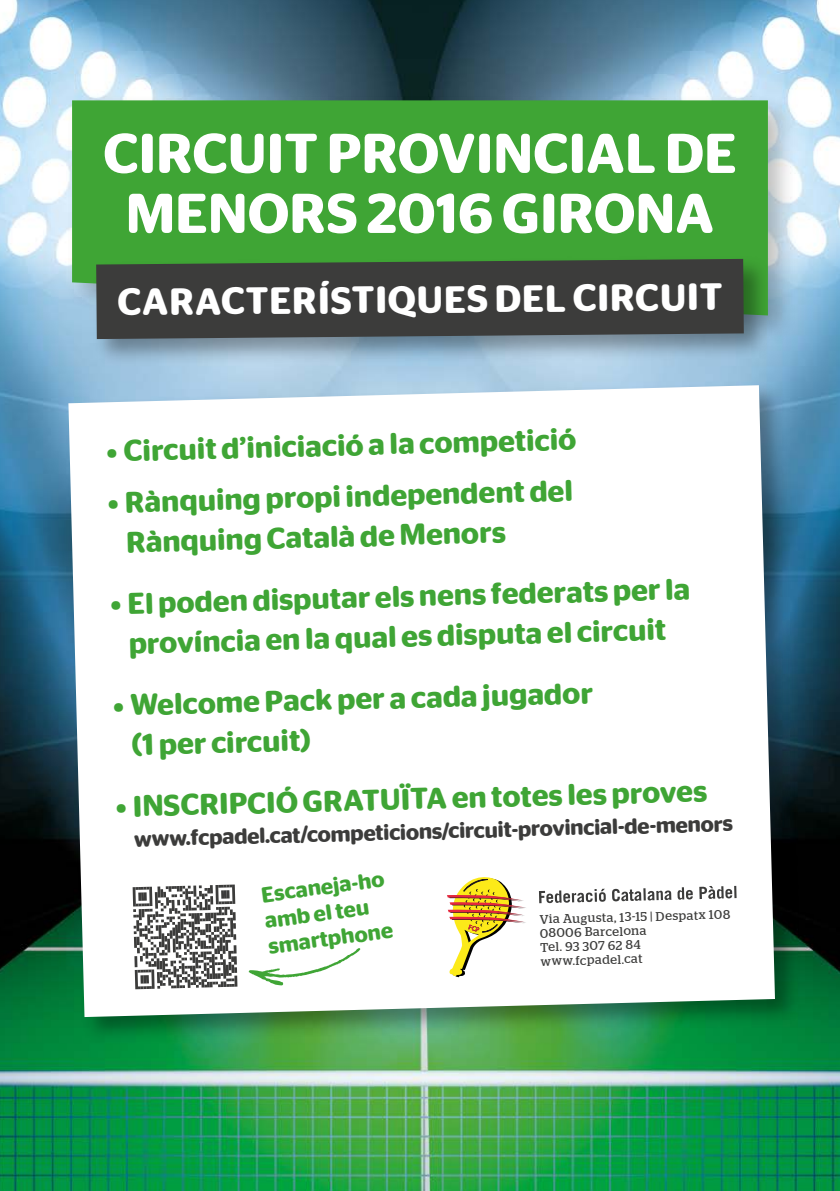
<style>
.page{position:relative;width:840px;height:1191px;background:#fff}
.page>*{position:absolute;margin:0;border:0;box-sizing:border-box;transform-origin:0 0}
.t1{font:600 56px/60px "Stag Sans Round";color:#fff;text-align:center}
.t2{font:600 38px "Stag Sans Round";letter-spacing:.01em;color:#fff}
.t3{font:600 30px/39.8px "Stag Sans Round";color:#3fa535}
.t4{font:600 22px "Stag Sans Round";color:#3c3c3b}
.t5{font:600 22px/26px "Stag Sans Round";color:#3fa535}
.t6{font:12.6px/14.2px "Stag";color:#3c3c3b}
</style>
<div class="page">
<img style="left:0;top:0;width:839px;height:1191px">
<div style="left:64px;top:93px;width:733px;height:251px;background:#000;opacity:.25"></div>
<div style="left:72px;top:100px;width:695px;height:215px;background:#3fa535"></div>
<div style="left:92px;top:255px;width:678px;height:111px;background:#000;opacity:.35"></div>
<svg style="left:96px;top:259px;width:647px;height:80px;background:#3e423e"></svg>
<div style="left:65px;top:382px;width:736px;height:662px;background:#000;opacity:.35"></div>
<svg style="left:68px;top:385px;width:706px;height:632px"></svg>
<svg style="left:132px;top:887px;width:1px;height:19px"></svg>
<svg style="left:133px;top:884px;width:104px;height:105px"></svg>
<svg style="left:248px;top:947px;width:112px;height:38px"></svg>
<svg style="left:677px;top:887px;width:15px;height:12px"></svg>
<svg style="left:699px;top:886px;width:37px;height:13px"></svg>
<svg style="left:538px;top:888px;width:67px;height:15px"></svg>
<svg style="left:611px;top:888px;width:60px;height:13px"></svg>
<svg style="left:444px;top:871px;width:82px;height:106px"></svg>
<h1 class="t1" style="left:103px;top:123px;width:635px">CIRCUIT PROVINCIAL DE<br>MENORS 2016 GIRONA</h1>
<p class="t2" style="left:117px;top:277px;width:606px">CARACTERÍSTIQUES DEL CIRCUIT</p>
<p class="t3" style="left:106px;top:433px;width:471px;rotate:-2deg">• Circuit d’iniciació a la competició</p>
<p class="t3" style="left:124px;top:484px;width:449px;text-indent:-17px;rotate:-2deg">• Rànquing propi independent del<br>Rànquing Català de Menors</p>
<p class="t3" style="left:110px;top:586px;width:581px;text-align:center;rotate:-2deg">• El poden disputar els nens federats per la província en la qual es disputa el circuit</p>
<p class="t3" style="left:129px;top:687px;width:464px;line-height:38.8px;text-indent:-17px;rotate:-2deg">• Welcome Pack per a cada jugador (1 per circuit)</p>
<p class="t3" style="left:115px;top:789px;width:592px;rotate:-2deg">• INSCRIPCIÓ GRATUÏTA en totes les proves</p>
<p class="t4" style="left:134px;top:823px;width:600px;rotate:-1deg">www.fcpadel.cat/competicions/circuit-provincial-de-menors</p>
<p class="t5" style="left:259px;top:882px;width:127px;rotate:-8deg">Escaneja-ho amb el teu smartphone</p>
<p class="t6" style="left:539px;top:911px;width:192px;rotate:-1deg">Via Augusta, 13-15 | Despatx 108<br>08006 Barcelona<br>Tel. 93 307 62 84 www.fcpadel.cat</p>
</div>
